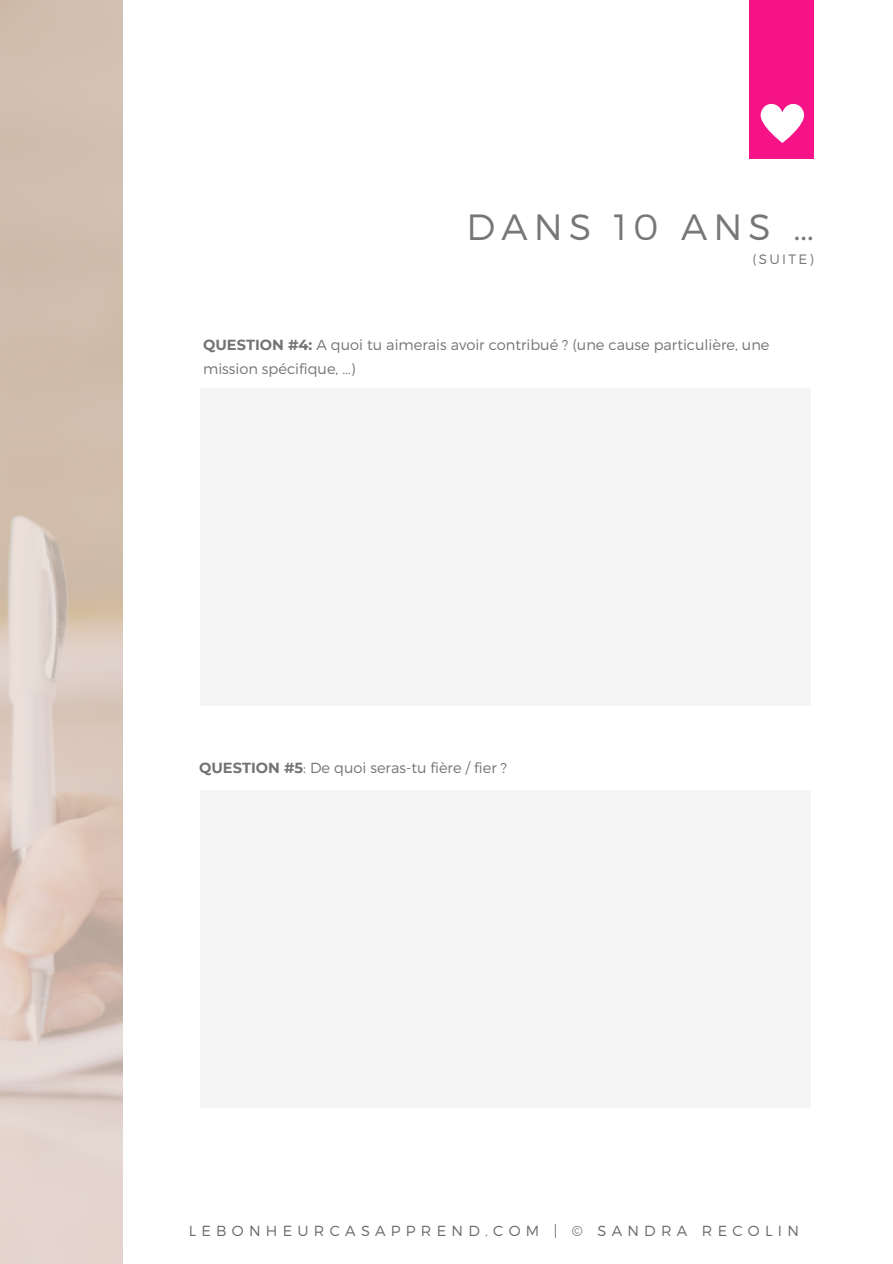
<style>
.page{position:relative;width:893px;height:1264px;background:#fff}
.page>*{position:absolute;margin:0;border:0;box-sizing:border-box;transform-origin:0 0}
.t1{font:300 36.45px "Montserrat";letter-spacing:.17em;color:#777}
.t2{font:300 14.55px/23.7px "Montserrat";color:#737373}
.t3{font:300 14.55px "Montserrat";letter-spacing:.36em;color:#696868}
.t4{font:300 13.5px "Montserrat";letter-spacing:.17em;color:#737373}
.s1{font-weight:700}
</style>
<div class="page">
<div style="left:749px;top:0;width:64px;height:159px;background:#f61387"></div>
<div style="left:200px;top:790px;width:610px;height:317px;background:#f5f5f5"></div>
<svg style="left:760px;top:104px;width:44px;height:39px"></svg>
<div style="left:200px;top:388px;width:610px;height:317px;background:#f5f5f5"></div>
<img style="left:0;top:0;width:123px;height:1263px">
<p class="t1" style="left:466px;top:203px;width:349px">DANS 10 ANS …</p>
<p class="t4" style="left:752px;top:251px;width:63px">(SUITE)</p>
<p class="t2" style="left:203px;top:332px;width:567px"><span class="s1">QUESTION #4:</span> A quoi tu aimerais avoir contribué ? (une cause particulière, une mission spécifique, …)</p>
<p class="t2" style="left:199px;top:755px;width:309px"><span class="s1">QUESTION #5</span>: De quoi seras-tu fière / fier ?</p>
<p class="t3" style="left:189px;top:1221px;width:611px">LEBONHEURCASAPPREND.COM | © SANDRA RECOLIN</p>
</div>
